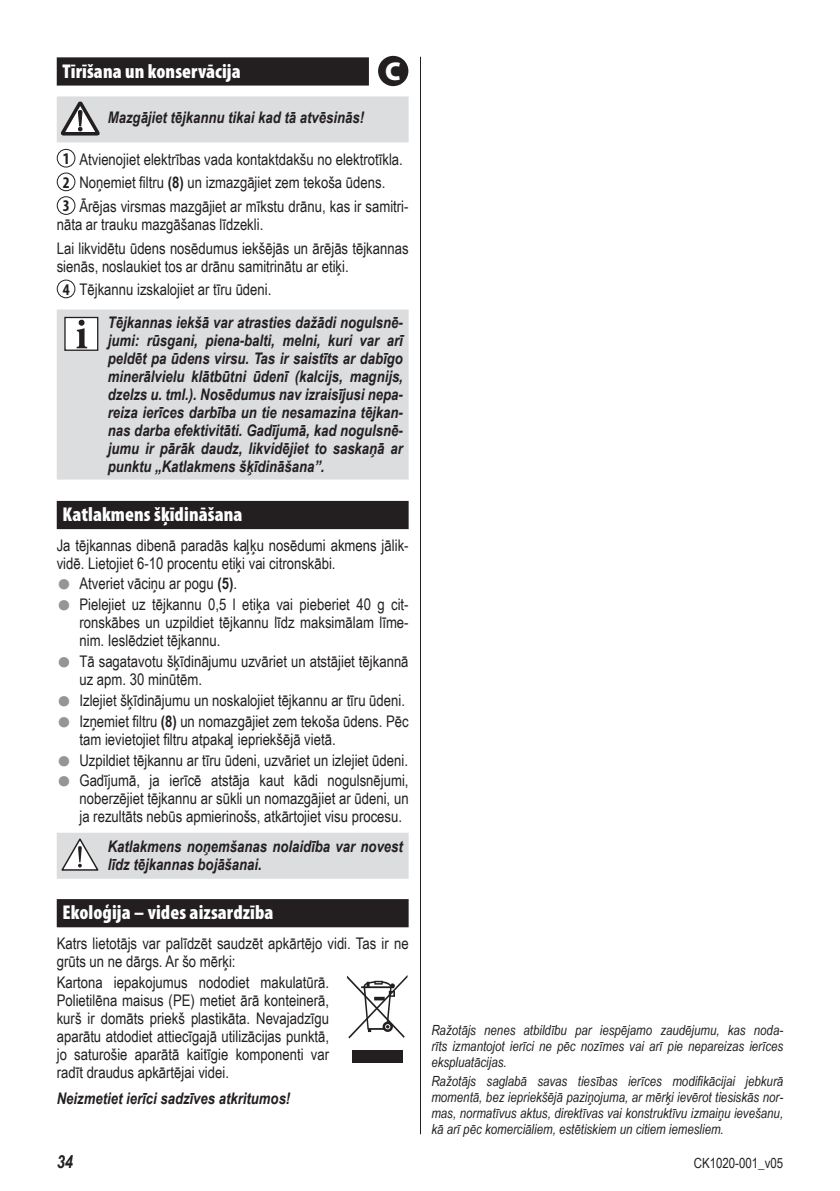
<style>
.page{position:relative;width:840px;height:1191px;background:#fff}
.page>*{position:absolute;margin:0;border:0;box-sizing:border-box;transform-origin:0 0}
.t1{font:900 25.8px "Myriad Pro";color:#fff}
.TYTUŁY_nowy{font:900 condensed 20px "Myriad Pro";letter-spacing:.005em;color:#fff}
.TYTUŁY_nowy_ABC{font:900 condensed 20px "Myriad Pro";letter-spacing:.005em;color:#fff}
.t2{font:italic 700 18px "Arial Narrow";color:#231f20}
.t3{font:700 condensed 16.4px "Myriad Pro";color:#231f20}
.NORMALNY{font:16px/18px "Arial Narrow";color:#231f20}
.UWAGI_9_wierszy{font:italic 700 16px/18px "Arial Narrow";color:#231f20;text-align:justify}
.NORMALNY_num_kolka_b{font:16px/18px "Arial Narrow";color:#231f20}
.UWAGI_2_wiersze{font:italic 700 16px/18px "Arial Narrow";color:#231f20}
.NORMALNY-2{font:italic 700 16px "Arial Narrow";color:#231f20}
.Producent{font:italic 14px/16px "Arial Narrow";color:#231f20;text-align:justify}
.t4{font:14px "Arial Narrow";color:#231f20}
.s1{font-weight:700}
.s2{font-family:"Arial";font-size:24px;color:#939598}
</style>
<div class="page">
<hr style="left:420px;top:57px;width:1px;height:1077px;background:#231f20">
<div style="left:352px;top:1050px;width:51px;height:13px;background:#231f20"></div>
<svg style="left:346px;top:975px;width:61px;height:63px"></svg>
<div style="left:57px;top:57px;width:312px;height:29px;background:#231f20"></div>
<div style="left:57px;top:96px;width:351px;height:46px;background:#dcdddf"></div>
<div style="left:57px;top:309px;width:351px;height:170px;background:#dcdddf"></div>
<div style="left:57px;top:501px;width:351px;height:28px;background:#231f20"></div>
<div style="left:57px;top:832px;width:351px;height:46px;background:#dcdddf"></div>
<div style="left:57px;top:899px;width:351px;height:28px;background:#231f20"></div>
<div style="left:378px;top:56px;width:30px;height:30px;background:#231f20;border-radius:50%"></div>
<svg style="left:61px;top:101px;width:39px;height:35px"></svg>
<div style="left:57px;top:149px;width:18px;height:18px;border:1px solid #231f20;border-radius:50%"></div>
<div style="left:57px;top:172px;width:18px;height:19px;border:1px solid #231f20;border-radius:50%"></div>
<div style="left:57px;top:196px;width:18px;height:19px;border:1px solid #231f20;border-radius:50%"></div>
<div style="left:57px;top:280px;width:18px;height:18px;border:1px solid #231f20;border-radius:50%"></div>
<div style="left:65px;top:317px;width:33px;height:33px;background:#fff"></div>
<div style="left:64px;top:317px;width:34px;height:34px;border:1px solid #231f20"></div>
<svg style="left:77px;top:320px;width:10px;height:28px"></svg>
<svg style="left:61px;top:838px;width:38px;height:33px"></svg>
<p class="TYTUŁY_nowy_ABC" style="left:62px;top:58px;width:180px">Tīrīšana un konservācija</p>
<p class="t1" style="left:385px;top:54px;width:17px">C</p>
<p class="UWAGI_2_wiersze" style="left:108px;top:108px;width:257px">Mazgājiet tējkannu tikai kad tā atvēsinās!</p>
<p class="t3" style="left:63px;top:148px;width:8px">1</p>
<p class="NORMALNY_num_kolka_b" style="left:79px;top:149px;width:325px">Atvienojiet elektrības vada kontaktdakšu no elektrotīkla.</p>
<p class="t3" style="left:63px;top:172px;width:8px">2</p>
<p class="NORMALNY_num_kolka_b" style="left:79px;top:173px;width:307px">Noņemiet filtru <span class="s1">(8)</span> un izmazgājiet zem tekoša ūdens.</p>
<p class="t3" style="left:63px;top:195px;width:8px">3</p>
<p class="NORMALNY_num_kolka_b" style="left:57px;top:197px;width:353px;text-indent:23px">Ārējas virsmas mazgājiet ar mīkstu drānu, kas ir samitri&shy;nāta ar trauku mazgāšanas līdzekli.</p>
<p class="NORMALNY" style="left:57px;top:238px;width:353px">Lai likvidētu ūdens nosēdumus iekšējās un ārējās tējkannas sienās, noslaukiet tos ar drānu samitrinātu ar etiķi.</p>
<p class="t3" style="left:63px;top:279px;width:8px">4</p>
<p class="NORMALNY_num_kolka_b" style="left:79px;top:280px;width:193px">Tējkannu izskalojiet ar tīru ūdeni.</p>
<p class="UWAGI_9_wierszy" style="left:108px;top:312px;width:296px">Tējkannas iekšā var atrasties dažādi nogulsnē&shy;jumi: rūsgani, piena-balti, melni, kuri var arī peldēt pa ūdens virsu. Tas ir saistīts ar dabīgo minerālvielu klātbūtni ūdenī (kalcijs, magnijs, dzelzs u. tml.). Nosēdumus nav izraisījusi nepa&shy;reiza ierīces darbība un tie nesamazina tējkan&shy;nas darba efektivitāti. Gadījumā, kad nogulsnē&shy;jumu ir pārāk daudz, likvidējiet to saskaņā ar punktu „Katlakmens šķīdināšana”.</p>
<p class="TYTUŁY_nowy" style="left:62px;top:502px;width:181px">Katlakmens šķīdināšana</p>
<p class="NORMALNY" style="left:57px;top:535px;width:353px">Ja tējkannas dibenā paradās kaļķu nosēdumi akmens jālik&shy;vidē. Lietojiet 6-10 procentu etiķi vai citronskābi.</p>
<p class="NORMALNY" style="left:57px;top:574px;width:182px"><span class="s2">●</span> Atveriet vāciņu ar pogu <span class="s1">(5)</span>.</p>
<p class="NORMALNY" style="left:79px;top:595px;width:330px;text-align:justify;text-indent:-23px"><span class="s2">●</span> Pielejiet uz tējkannu 0,5 l etiķa vai pieberiet 40 g cit&shy;ronskābes un uzpildiet tējkannu līdz maksimālam līme&shy;nim. Ieslēdziet tējkannu.</p>
<p class="NORMALNY" style="left:79px;top:652px;width:330px;text-indent:-23px"><span class="s2">●</span> Tā sagatavotu šķīdinājumu uzvāriet un atstājiet tējkannā uz apm. 30 minūtēm.</p>
<p class="NORMALNY" style="left:57px;top:690px;width:349px"><span class="s2">●</span> Izlejiet šķīdinājumu un noskalojiet tējkannu ar tīru ūdeni.</p>
<p class="NORMALNY" style="left:79px;top:711px;width:330px;text-indent:-23px"><span class="s2">●</span> Izņemiet filtru <span class="s1">(8)</span> un nomazgājiet zem tekoša ūdens. Pēc tam ievietojiet filtru atpakaļ iepriekšējā vietā.</p>
<p class="NORMALNY" style="left:57px;top:750px;width:352px"><span class="s2">●</span> Uzpildiet tējkannu ar tīru ūdeni, uzvāriet un izlejiet ūdeni.</p>
<p class="NORMALNY" style="left:79px;top:771px;width:330px;text-align:justify;text-indent:-23px"><span class="s2">●</span> Gadījumā, ja ierīcē atstāja kaut kādi nogulsnējumi, noberzējiet tējkannu ar sūkli un nomazgājiet ar ūdeni, un ja rezultāts nebūs apmierinošs, atkārtojiet visu procesu.</p>
<p class="UWAGI_2_wiersze" style="left:108px;top:836px;width:296px">Katlakmens noņemšanas nolaidība var novest līdz tējkannas bojāšanai.</p>
<p class="TYTUŁY_nowy" style="left:62px;top:900px;width:212px">Ekoloģija – vides aizsardzība</p>
<p class="NORMALNY" style="left:57px;top:933px;width:353px">Katrs lietotājs var palīdzēt saudzēt apkārtējo vidi. Tas ir ne grūts un ne dārgs. Ar šo mērķi:</p>
<p class="NORMALNY" style="left:57px;top:972px;width:274px;text-align:justify">Kartona iepakojumus nododiet makulatūrā.<br>Polietilēna maisus (PE) metiet ārā konteinerā, kurš ir domāts priekš plastikāta. Nevajadzīgu aparātu atdodiet attiecīgajā utilizācijas punktā, jo saturošie aparātā kaitīgie komponenti var radīt draudus apkārtējai videi.</p>
<p class="NORMALNY-2" style="left:57px;top:1086px;width:235px">Neizmetiet ierīci sadzīves atkritumos!</p>
<p class="Producent" style="left:431px;top:1022px;width:353px">Ražotājs nenes atbildību par iespējamo zaudējumu, kas noda&shy;rīts izmantojot ierīci ne pēc nozīmes vai arī pie nepareizas ierīces ekspluatācijas.</p>
<p class="Producent" style="left:431px;top:1073px;width:353px">Ražotājs saglabā savas tiesības ierīces modifikācijai jebkurā momentā, bez iepriekšējā paziņojuma, ar mērķi ievērot tiesiskās nor&shy;mas, normatīvus aktus, direktīvas vai konstruktīvu izmaiņu ievešanu, kā arī pēc komerciāliem, estētiskiem un citiem iemesliem.</p>
<p class="t2" style="left:57px;top:1148px;width:18px">34</p>
<p class="t4" style="left:693px;top:1153px;width:91px">CK1020-001_v05</p>
</div>
